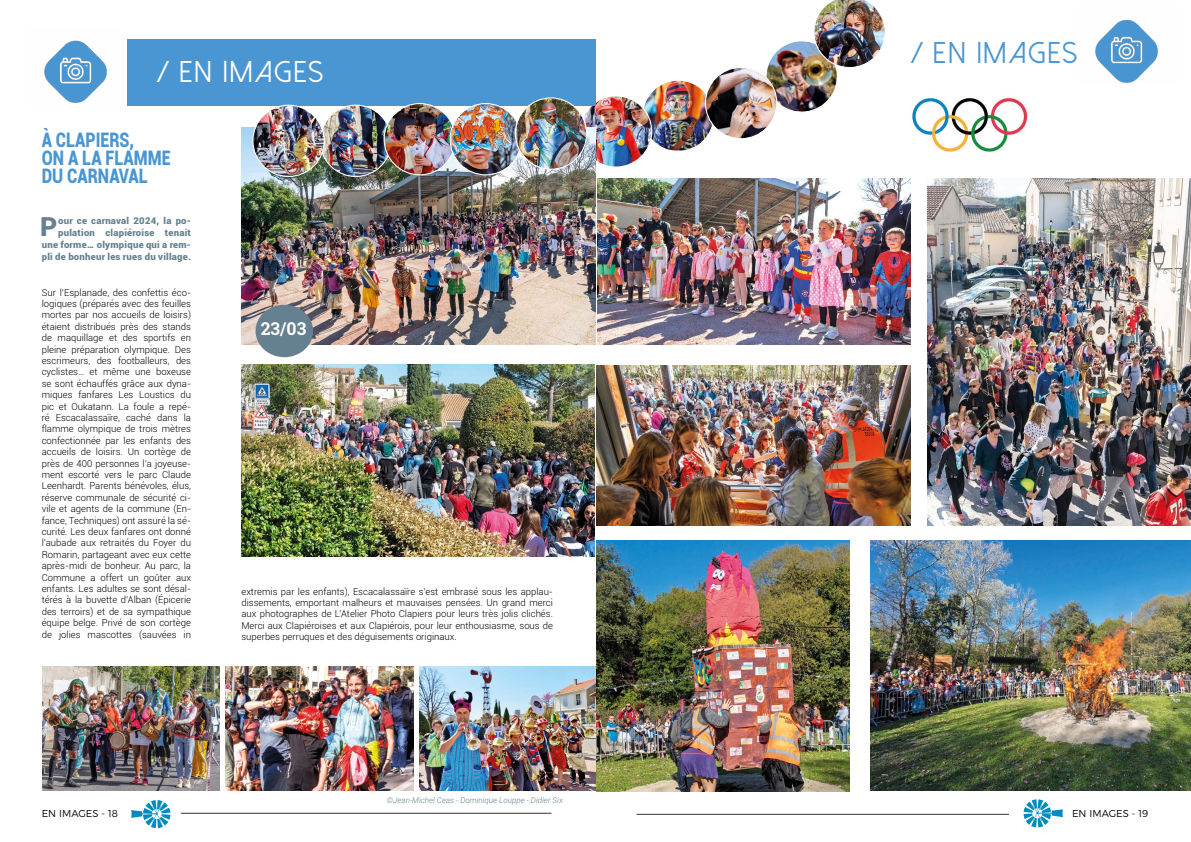
<style>
.page{position:relative;width:1191px;height:842px;background:#fff}
.page>*{position:absolute;margin:0;border:0;box-sizing:border-box;transform-origin:0 0}
.t1{font:30px "Dolce Vita";letter-spacing:.09em;color:#4a96d2}
.t2{font:30px "Dolce Vita";letter-spacing:.09em;color:#fff}
.t3{font:900 26.2px "Roboto";color:#65818f}
.t4{font:900 20px/18px "Roboto";color:#4a96d2;scale:.8 1}
.t5{font:700 17.7px "Roboto Slab";color:#fff}
.t6{font:300 10px "Montserrat";color:#000}
.t7{font:300 9.5px/11.4px "Roboto";color:#000;text-align:justify}
.t8{font:900 9.3px/12px "Roboto";letter-spacing:.025em;color:#65818f;text-align:right}
.t9{font:italic 300 8px "Roboto";color:#65818f}
</style>
<div class="page">
<svg style="left:1023px;top:799px;width:40px;height:28px"></svg>
<hr style="left:636px;top:814px;width:373px;height:1px;background:#363438">
<img style="left:1095px;top:20px;width:63px;height:63px">
<img style="left:597px;top:179px;width:313px;height:165px">
<img style="left:596px;top:540px;width:253px;height:252px">
<img style="left:596px;top:365px;width:314px;height:161px">
<img style="left:870px;top:540px;width:321px;height:251px">
<img style="left:927px;top:179px;width:264px;height:347px">
<img style="left:644px;top:82px;width:68px;height:69px">
<img style="left:580px;top:96px;width:71px;height:71px;border-radius:36px">
<img style="left:766px;top:0;width:119px;height:112px">
<img style="left:705px;top:67px;width:71px;height:72px;border-radius:36px">
<div style="left:705px;top:67px;width:72px;height:72px;border:1px solid #fff;border-radius:50%"></div>
<img style="left:912px;top:97px;width:116px;height:55px">
<svg style="left:131px;top:800px;width:39px;height:28px"></svg>
<hr style="left:181px;top:813px;width:370px;height:1px;background:#363438">
<div style="left:127px;top:39px;width:468px;height:67px;background:#4a96d2"></div>
<img style="left:44px;top:40px;width:63px;height:63px">
<img style="left:42px;top:666px;width:178px;height:125px">
<img style="left:225px;top:666px;width:188px;height:125px">
<img style="left:419px;top:666px;width:176px;height:125px">
<img style="left:241px;top:127px;width:354px;height:217px">
<img style="left:241px;top:365px;width:353px;height:192px">
<div style="left:255px;top:305px;width:58px;height:52px;background:#65818f;border-radius:50%"></div>
<img style="left:320px;top:105px;width:71px;height:71px;border-radius:36px">
<img style="left:253px;top:105px;width:71px;height:71px;border-radius:35px">
<div style="left:252px;top:105px;width:73px;height:72px;border:1px solid #fff;border-radius:50%"></div>
<img style="left:384px;top:104px;width:71px;height:71px;border-radius:36px">
<img style="left:450px;top:104px;width:71px;height:71px;border-radius:36px">
<img style="left:515px;top:98px;width:71px;height:71px;border-radius:36px">
<div style="left:515px;top:97px;width:72px;height:73px;border:1px solid #fff;border-radius:50%"></div>
<h1 class="t2" style="left:159px;top:57px;width:165px">/ EN IMAGES</h1>
<h3 class="t4" style="left:42px;top:130px;width:163px">À CLAPIERS,<br>ON A LA FLAMME<br>DU CARNAVAL</h3>
<h2 class="t3" style="left:40px;top:208px;width:19px">P</h2>
<p class="t8" style="left:42px;top:215px;width:151px">our ce carnaval 2024, la po&shy;pulation clapiéroise tenait une forme… olympique qui a rem&shy;pli de bonheur les rues du village.</p>
<p class="t7" style="left:42px;top:286px;width:151px">Sur l’Esplanade, des confettis éco&shy;logiques (préparés avec des feuilles mortes par nos accueils de loisirs) étaient distribués près des stands de maquillage et des sportifs en pleine préparation olympique. Des escrimeurs, des footballeurs, des cyclistes… et même une boxeuse se sont échauffés grâce aux dyna&shy;miques fanfares Les Loustics du pic et Oukatann. La foule a repé&shy;ré Escacalassaïre, caché dans la flamme olympique de trois mètres confectionnée par les enfants des accueils de loisirs. Un cortège de près de 400 personnes l’a joyeuse&shy;ment escorté vers le parc Claude Leenhardt. Parents bénévoles, élus, réserve communale de sécurité ci&shy;vile et agents de la commune (En&shy;fance, Techniques) ont assuré la sé&shy;curité. Les deux fanfares ont donné l’aubade aux retraités du Foyer du Romarin, partageant avec eux cette après-midi de bonheur. Au parc, la Commune a offert un goûter aux enfants. Les adultes se sont désal&shy;térés à la buvette d’Alban (Épicerie des terroirs) et de sa sympathique équipe belge. Privé de son cortège de jolies mascottes (sauvées in</p>
<h3 class="t5" style="left:261px;top:316px;width:47px">23/03</h3>
<p class="t7" style="left:241px;top:585px;width:313px">extremis par les enfants), Escacalassaïre s’est embrasé sous les applau&shy;dissements, emportant malheurs et mauvaises pensées. Un grand merci aux photographes de L’Atelier Photo Clapiers pour leurs très jolis clichés.<br>Merci aux Clapiéroises et aux Clapiérois, pour leur enthousiasme, sous de superbes perruques et des déguisements originaux.</p>
<p class="t6" style="left:42px;top:805px;width:78px">EN IMAGES - 18</p>
<p class="t9" style="left:387px;top:795px;width:177px">©Jean-Michel Ceas - Dominique Louppe - Didier Six</p>
<h1 class="t1" style="left:913px;top:38px;width:165px">/ EN IMAGES</h1>
<p class="t6" style="left:1072px;top:806px;width:78px">EN IMAGES - 19</p>
</div>
